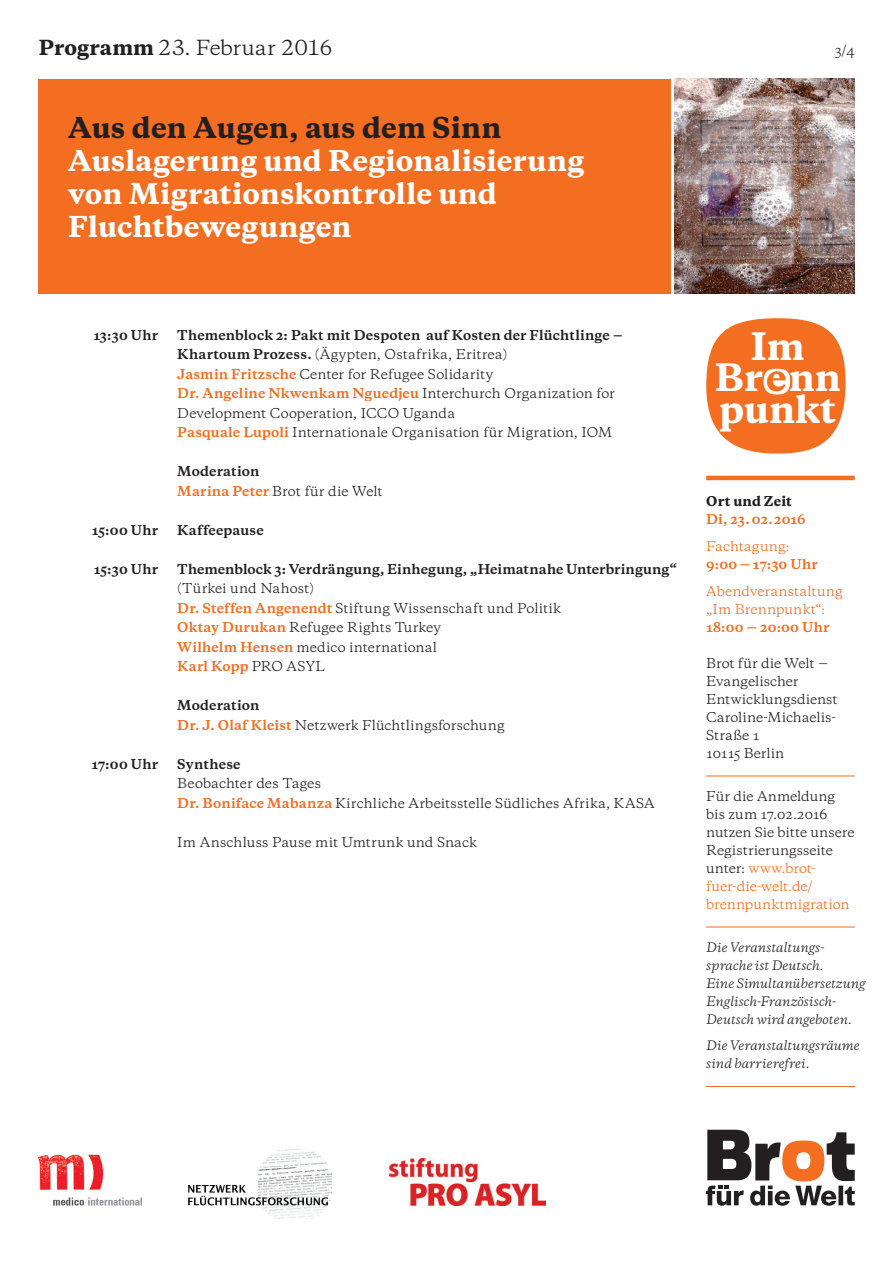
<style>
.page{position:relative;width:893px;height:1263px;background:#fff}
.page>*{position:absolute;margin:0;border:0;box-sizing:border-box;transform-origin:0 0}
.t1{font:800 35.4px/63.8px "Galaxie Copernicus";color:#fff;text-align:center}
.t2{font:800 35.4px "Galaxie Copernicus";color:#f36e21}
.t3{font:800 27px/33px "Galaxie Copernicus";letter-spacing:.01em;color:#fff}
.t4{font:800 27px "Galaxie Copernicus";letter-spacing:.005em;color:#231f20}
.t5{font:19.5px "Galaxie Copernicus";letter-spacing:-.015em;color:#231f20}
.t6{font:12.75px/19.5px "Galaxie Copernicus";letter-spacing:.005em;color:#231f20}
.t7{font:700 12.75px "Galaxie Copernicus";letter-spacing:.01em;color:#231f20}
.t8{font:12.75px/18px "Galaxie Copernicus";letter-spacing:.01em;color:#f36e21}
.t9{font:700 12.75px "Galaxie Copernicus";letter-spacing:.02em;color:#f36e21}
.t10{font:800 12.75px "Galaxie Copernicus";letter-spacing:.015em;color:#231f20}
.t11{font:italic 12.3px/18px "Galaxie Copernicus";color:#231f20}
.s1{font-weight:800}
.s2{font-weight:700}
.s3{font-weight:700;color:#f36e21}
.s4{color:#f36e21}
</style>
<div class="page">
<svg style="left:706px;top:1130px;width:149px;height:76px"></svg>
<img style="left:38px;top:1154px;width:104px;height:51px">
<img style="left:188px;top:1149px;width:144px;height:69px">
<img style="left:390px;top:1159px;width:155px;height:46px">
<div style="left:38px;top:79px;width:632px;height:214px;background:#f36e21"></div>
<img style="left:675px;top:79px;width:180px;height:214px">
<hr style="left:706px;top:776px;width:149px;height:1px;background:#f36e21">
<hr style="left:706px;top:476px;width:149px;height:4px;background:#f36e21">
<hr style="left:706px;top:1086px;width:149px;height:1px;background:#f36f21">
<hr style="left:706px;top:927px;width:149px;height:1px;background:#f36e21">
<svg style="left:706px;top:318px;width:139px;height:136px;background:#f48443"></svg>
<div style="left:764px;top:369px;width:26px;height:25px;background:#fff;border-radius:50%"></div>
<h3 class="t5" style="left:39px;top:34px;width:295px"><span class="s1">Programm</span> 23. Februar 2016</h3>
<h2 class="t4" style="left:68px;top:110px;width:435px">Aus den Augen, aus dem Sinn</h2>
<h2 class="t3" style="left:68px;top:144px;width:517px">Auslagerung und Regionalisierung von Migrationskontrolle und<br>Fluchtbewegungen</h2>
<p class="t6" style="left:835px;top:41px;width:21px">3/4</p>
<p class="t7" style="left:94px;top:327px;width:66px">13:30 Uhr</p>
<p class="t7" style="left:92px;top:522px;width:68px">15:00 Uhr</p>
<p class="t7" style="left:94px;top:561px;width:66px">15:30 Uhr</p>
<p class="t7" style="left:91px;top:756px;width:69px">17:00 Uhr</p>
<p class="t6" style="left:177px;top:325px;width:447px"><span class="s2">Themenblock 2: Pakt mit Despoten auf Kosten der Flüchtlinge – Khartoum Prozess.</span> (Ägypten, Ostafrika, Eritrea)<br><span class="s3">Jasmin Fritzsche</span> Center for Refugee Solidarity<br><span class="s3">Dr. Angeline Nkwenkam Nguedjeu</span> Interchurch Organization for Development Cooperation, ICCO Uganda<br><span class="s3">Pasquale Lupoli</span> Internationale Organisation für Migration, IOM</p>
<p class="t6" style="left:177px;top:462px;width:207px"><span class="s2">Moderation<br></span><span class="s3">Marina Peter</span> Brot für die Welt</p>
<p class="t7" style="left:177px;top:522px;width:88px">Kaffeepause</p>
<p class="t7" style="left:177px;top:561px;width:501px">Themenblock 3: Verdrängung, Einhegung, „Heimatnahe Unterbringung“</p>
<p class="t6" style="left:177px;top:579px;width:385px">(Türkei und Nahost)<br><span class="s3">Dr. Steffen Angenendt</span> Stiftung Wissenschaft und Politik <span class="s3">Oktay Durukan</span> Refugee Rights Turkey<br><span class="s3">Wilhelm Hensen</span> medico international<br><span class="s3">Karl Kopp</span> PRO ASYL</p>
<p class="t6" style="left:177px;top:696px;width:329px"><span class="s2">Moderation<br></span><span class="s3">Dr. J. Olaf Kleist</span> Netzwerk Flüchtlingsforschung</p>
<p class="t7" style="left:177px;top:756px;width:65px">Synthese</p>
<p class="t6" style="left:177px;top:774px;width:479px">Beobachter des Tages<br><span class="s3">Dr. Boniface Mabanza</span> Kirchliche Arbeitsstelle Südliches Afrika, KASA</p>
<p class="t6" style="left:177px;top:832px;width:301px">Im Anschluss Pause mit Umtrunk und Snack</p>
<h1 class="t1" style="left:719px;top:315px;width:119px">Im punkt</h1>
<h1 class="t1" style="left:715px;top:347px;width:128px">Br nn</h1>
<h1 class="t2" style="left:766px;top:355px;width:22px">e</h1>
<p class="t10" style="left:706px;top:493px;width:87px">Ort und Zeit</p>
<p class="t9" style="left:706px;top:511px;width:101px">Di, 23. 02.2016</p>
<p class="t8" style="left:706px;top:538px;width:85px">Fachtagung:</p>
<p class="t9" style="left:706px;top:556px;width:113px">9:00 – 17:30 Uhr</p>
<p class="t8" style="left:706px;top:583px;width:138px">Abendveranstaltung „Im Brennpunkt“:</p>
<p class="t9" style="left:706px;top:619px;width:125px">18:00 – 20:00 Uhr</p>
<p class="t6" style="left:706px;top:655px;width:133px;line-height:18px">Brot für die Welt –<br>Evangelischer<br>Entwicklungsdienst<br>Caroline-Michaelis-<br>Straße 1<br>10115 Berlin</p>
<p class="t6" style="left:706px;top:788px;width:150px;line-height:18px">Für die Anmeldung bis zum 17.02.2016 nutzen Sie bitte unsere<br>Registrierungsseite unter: <span class="s4">www.brot&shy;fuer-die-welt.de/ brennpunktmigration</span></p>
<p class="t11" style="left:706px;top:938px;width:161px">Die Veranstaltungs&shy;sprache ist Deutsch.<br>Eine Simultanübersetzung<br>Englisch-Französisch-<br>Deutsch wird angeboten.</p>
<p class="t11" style="left:706px;top:1036px;width:155px">Die Veranstaltungsräume sind barrierefrei.</p>
</div>
